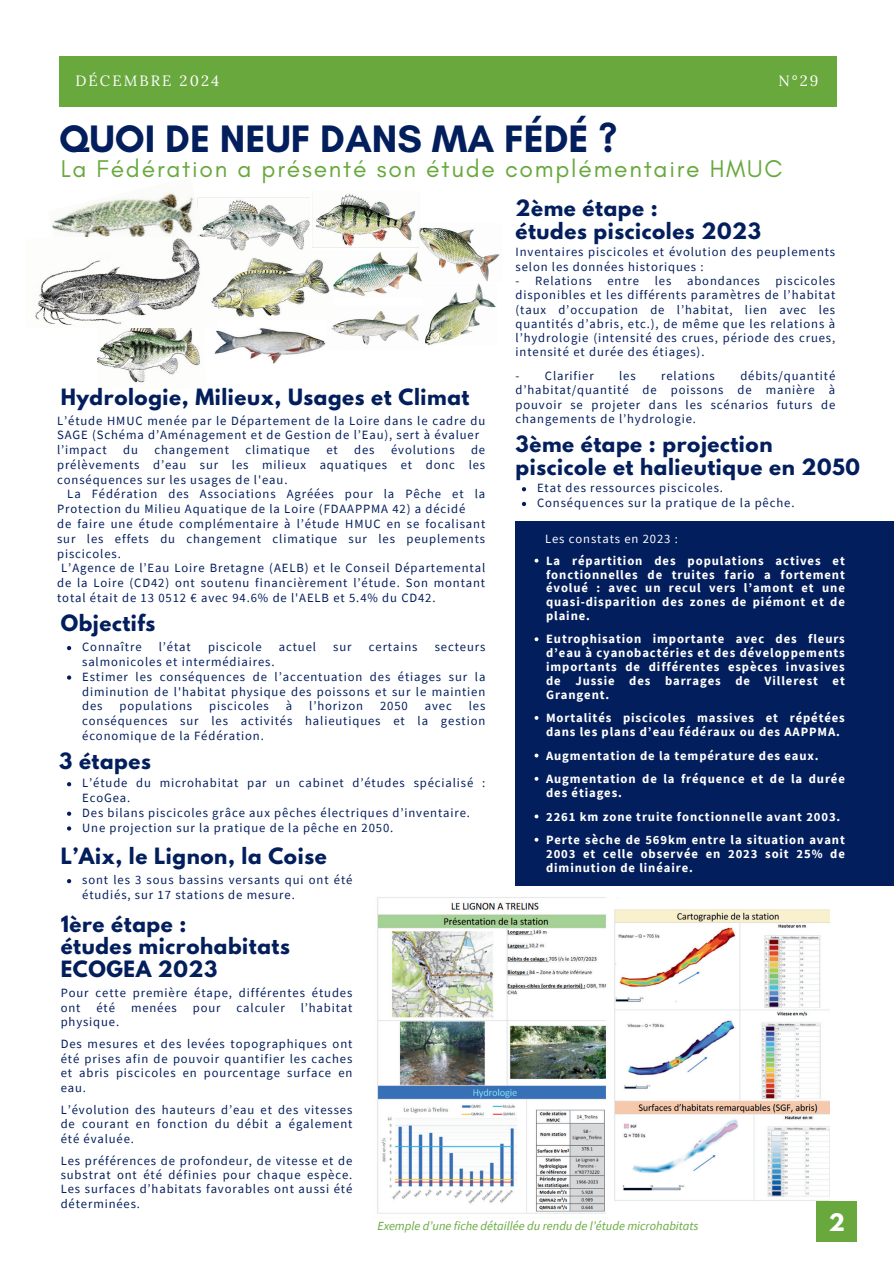
<style>
.page{position:relative;width:894px;height:1264px;background:#fff}
.page>*{position:absolute;margin:0;border:0;box-sizing:border-box;transform-origin:0 0}
.t1{font:700 39px "Glacial Indifference";color:#031e5c}
.t2{font:24.6px "Glacial Indifference";letter-spacing:.07em;color:#68a83d}
.t3{font:700 21.45px "League Spartan";color:#fff}
.t4{font:700 19.95px/22.5px "League Spartan";letter-spacing:.03em;color:#031e5c}
.t5{font:14.85px "Lora";letter-spacing:.14em;color:#fff}
.t6{font:12.6px/14.7px "Source Sans Pro";letter-spacing:.07em;color:#031e5c}
.t7{font:700 12.6px/13.8px "Source Sans Pro";letter-spacing:.07em;color:#fff}
.t8{font:12.6px "Source Sans Pro";letter-spacing:.07em;color:#fff}
.t9{font:italic 12.45px "Source Sans Pro";color:#68a83d}
</style>
<div class="page">
<img style="left:98px;top:328px;width:102px;height:55px">
<img style="left:214px;top:328px;width:112px;height:36px">
<div style="left:59px;top:56px;width:776px;height:51px;background:#68a83d"></div>
<img style="left:429px;top:228px;width:71px;height:53px">
<div style="left:515px;top:521px;width:378px;height:365px;background:#031e5c"></div>
<img style="left:204px;top:197px;width:106px;height:54px">
<img style="left:52px;top:193px;width:152px;height:44px">
<img style="left:312px;top:193px;width:122px;height:57px">
<img style="left:35px;top:238px;width:182px;height:87px">
<img style="left:210px;top:251px;width:120px;height:69px">
<img style="left:333px;top:252px;width:89px;height:44px">
<img style="left:425px;top:283px;width:71px;height:62px">
<img style="left:327px;top:307px;width:92px;height:38px">
<img style="left:377px;top:897px;width:452px;height:317px">
<div style="left:816px;top:1201px;width:40px;height:40px;background:#68a83d"></div>
<svg style="left:67px;top:646px;width:4px;height:4px"></svg>
<svg style="left:67px;top:675px;width:4px;height:4px"></svg>
<svg style="left:67px;top:879px;width:4px;height:4px"></svg>
<svg style="left:67px;top:782px;width:4px;height:4px"></svg>
<svg style="left:67px;top:811px;width:4px;height:4px"></svg>
<svg style="left:67px;top:826px;width:4px;height:4px"></svg>
<svg style="left:521px;top:487px;width:5px;height:4px"></svg>
<svg style="left:521px;top:502px;width:5px;height:4px"></svg>
<svg style="left:534px;top:558px;width:4px;height:4px"></svg>
<svg style="left:534px;top:637px;width:4px;height:4px"></svg>
<svg style="left:534px;top:753px;width:4px;height:4px"></svg>
<svg style="left:534px;top:776px;width:4px;height:4px"></svg>
<svg style="left:534px;top:814px;width:4px;height:4px"></svg>
<svg style="left:534px;top:837px;width:4px;height:4px"></svg>
<p class="t5" style="left:75px;top:69px;width:145px">DÉCEMBRE 2024</p>
<p class="t5" style="left:778px;top:69px;width:42px">N°29</p>
<h1 class="t1" style="left:59px;top:115px;width:559px">QUOI DE NEUF DANS MA FÉDÉ ?</h1>
<h2 class="t2" style="left:61px;top:155px;width:723px">La Fédération a présenté son étude complémentaire HMUC</h2>
<h3 class="t4" style="left:61px;top:385px;width:410px">Hydrologie, Milieux, Usages et Climat</h3>
<p class="t6" style="left:57px;top:413px;width:429px">L’étude HMUC menée par le Département de la Loire dans le cadre du<br>SAGE (Schéma d’Aménagement et de Gestion de l’Eau), sert à évaluer l’impact</p>
<p class="t6" style="left:123px;top:442px;width:16px">du</p>
<p class="t6" style="left:154px;top:442px;width:76px">changement</p>
<p class="t6" style="left:245px;top:442px;width:66px">climatique</p>
<p class="t6" style="left:326px;top:442px;width:13px">et</p>
<p class="t6" style="left:354px;top:442px;width:22px">des</p>
<p class="t6" style="left:391px;top:442px;width:65px">évolutions</p>
<p class="t6" style="left:57px;top:442px;width:429px;text-align:justify;text-indent:414px">de prélèvements d’eau sur les milieux aquatiques et donc les conséquences sur les usages de l'eau.</p>
<p class="t6" style="left:67px;top:487px;width:419px">La Fédération des Associations Agréées pour la Pêche et la</p>
<p class="t6" style="left:57px;top:501px;width:409px">Protection du Milieu Aquatique de la Loire (FDAAPPMA 42) a décidé</p>
<p class="t6" style="left:57px;top:516px;width:429px">de faire une étude complémentaire à l’étude HMUC en se focalisant</p>
<p class="t6" style="left:57px;top:531px;width:429px">sur les effets du changement climatique sur les peuplements</p>
<p class="t6" style="left:57px;top:546px;width:65px">piscicoles.</p>
<p class="t6" style="left:61px;top:560px;width:425px">L’Agence de l’Eau Loire Bretagne (AELB) et le Conseil Départemental</p>
<p class="t6" style="left:57px;top:575px;width:429px">de la Loire (CD42) ont soutenu financièrement l’étude. Son montant</p>
<p class="t6" style="left:57px;top:590px;width:380px">total était de 13 0512 € avec 94.6% de l'AELB et 5.4% du CD42.</p>
<h3 class="t4" style="left:61px;top:611px;width:96px">Objectifs</h3>
<p class="t6" style="left:82px;top:639px;width:61px">Connaître</p>
<p class="t6" style="left:159px;top:639px;width:33px">l’état</p>
<p class="t6" style="left:208px;top:639px;width:55px">piscicole</p>
<p class="t6" style="left:279px;top:639px;width:39px">actuel</p>
<p class="t6" style="left:333px;top:639px;width:20px">sur</p>
<p class="t6" style="left:369px;top:639px;width:50px">certains</p>
<p class="t6" style="left:434px;top:639px;width:52px">secteurs</p>
<p class="t6" style="left:82px;top:654px;width:404px">salmonicoles et intermédiaires.<br>Estimer les conséquences de l’accentuation des étiages sur la diminution de l'habitat physique des poissons et sur le maintien des</p>
<p class="t6" style="left:119px;top:698px;width:74px">populations</p>
<p class="t6" style="left:209px;top:698px;width:61px">piscicoles</p>
<p class="t6" style="left:286px;top:698px;width:8px">à</p>
<p class="t6" style="left:309px;top:698px;width:55px">l’horizon</p>
<p class="t6" style="left:380px;top:698px;width:29px">2050</p>
<p class="t6" style="left:425px;top:698px;width:28px">avec</p>
<p class="t6" style="left:82px;top:698px;width:404px;text-align:justify;text-indent:386px">les conséquences sur les activités halieutiques et la gestion économique de la Fédération.</p>
<h3 class="t4" style="left:59px;top:749px;width:93px">3 étapes</h3>
<p class="t6" style="left:82px;top:775px;width:404px">L’étude du microhabitat par un cabinet d’études spécialisé :<br>EcoGea.<br>Des bilans piscicoles grâce aux pêches électriques d’inventaire.<br>Une projection sur la pratique de la pêche en 2050.</p>
<h3 class="t4" style="left:61px;top:844px;width:267px">L’Aix, le Lignon, la Coise</h3>
<p class="t6" style="left:82px;top:872px;width:272px">sont les 3 sous bassins versants qui ont été étudiés, sur 17 stations de mesure.</p>
<h3 class="t4" style="left:61px;top:912px;width:230px">1ère étape :<br>études microhabitats<br>ECOGEA 2023</h3>
<p class="t6" style="left:61px;top:985px;width:293px">Pour cette première étape, différentes études ont</p>
<p class="t6" style="left:96px;top:1000px;width:20px">été</p>
<p class="t6" style="left:131px;top:1000px;width:47px">menées</p>
<p class="t6" style="left:193px;top:1000px;width:29px">pour</p>
<p class="t6" style="left:236px;top:1000px;width:50px">calculer</p>
<p class="t6" style="left:300px;top:1000px;width:53px">l’habitat</p>
<p class="t6" style="left:61px;top:1010px;width:293px;line-height:22.2px">physique.<br>Des mesures et des levées topographiques ont</p>
<p class="t6" style="left:61px;top:1051px;width:293px;text-align:justify">été prises afin de pouvoir quantifier les caches et abris piscicoles en pourcentage surface en eau.</p>
<p class="t6" style="left:61px;top:1102px;width:293px;text-align:justify">L’évolution des hauteurs d’eau et des vitesses de courant en fonction du débit a également été évaluée.</p>
<p class="t6" style="left:61px;top:1153px;width:293px;text-align:justify">Les préférences de profondeur, de vitesse et de substrat ont été définies pour chaque espèce.<br>Les surfaces d’habitats favorables ont aussi été déterminées.</p>
<h3 class="t4" style="left:515px;top:196px;width:247px">2ème étape :<br>études piscicoles 2023</h3>
<p class="t6" style="left:515px;top:245px;width:321px;line-height:14.2px">Inventaires piscicoles et évolution des peuplements selon les données historiques :</p>
<p class="t6" style="left:515px;top:273px;width:321px;line-height:14.2px;text-align:justify">- Relations entre les abondances piscicoles disponibles et les différents paramètres de l’habitat (taux d’occupation de l’habitat, lien avec les quantités d’abris, etc.), de même que les relations à l’hydrologie (intensité des crues, période des crues, intensité et durée des étiages).</p>
<p class="t6" style="left:515px;top:368px;width:80px">- Clarifier</p>
<p class="t6" style="left:619px;top:368px;width:18px">les</p>
<p class="t6" style="left:661px;top:368px;width:55px">relations</p>
<p class="t6" style="left:515px;top:368px;width:321px;line-height:14.2px;text-align:justify;text-indent:225px">débits/quantité d’habitat/quantité de poissons de manière à pouvoir se projeter dans les scénarios futurs de changements de l’hydrologie.</p>
<h3 class="t4" style="left:515px;top:432px;width:346px">3ème étape : projection piscicole et halieutique en 2050</h3>
<p class="t6" style="left:537px;top:481px;width:259px">Etat des ressources piscicoles.<br>Conséquences sur la pratique de la pêche.</p>
<p class="t8" style="left:545px;top:531px;width:134px">Les constats en 2023 :</p>
<p class="t7" style="left:546px;top:553px;width:300px;text-align:justify">La répartition des populations actives et fonctionnelles de truites fario a fortement évolué : avec un recul vers l’amont et une quasi-disparition des zones de piémont et de plaine.</p>
<p class="t7" style="left:546px;top:632px;width:300px;text-align:justify">Eutrophisation importante avec des fleurs d’eau à cyanobactéries et des développements importants de différentes espèces invasives de Jussie des barrages de Villerest et Grangent.</p>
<p class="t7" style="left:546px;top:710px;width:300px">Mortalités piscicoles massives et répétées dans les plans d’eau fédéraux ou des AAPPMA.</p>
<p class="t7" style="left:546px;top:743px;width:300px;line-height:23.2px">Augmentation de la température des eaux.<br>Augmentation de la fréquence et de la durée</p>
<p class="t7" style="left:546px;top:780px;width:300px;line-height:23.5px">des étiages.<br>2261 km zone truite fonctionnelle avant 2003.<br>Perte sèche de 569km entre la situation avant</p>
<p class="t7" style="left:546px;top:846px;width:300px">2003 et celle observée en 2023 soit 25% de diminution de linéaire.</p>
<p class="t9" style="left:377px;top:1217px;width:322px">Exemple d’une fiche détaillée du rendu de l’étude microhabitats</p>
<h3 class="t3" style="left:828px;top:1205px;width:18px">2</h3>
</div>
